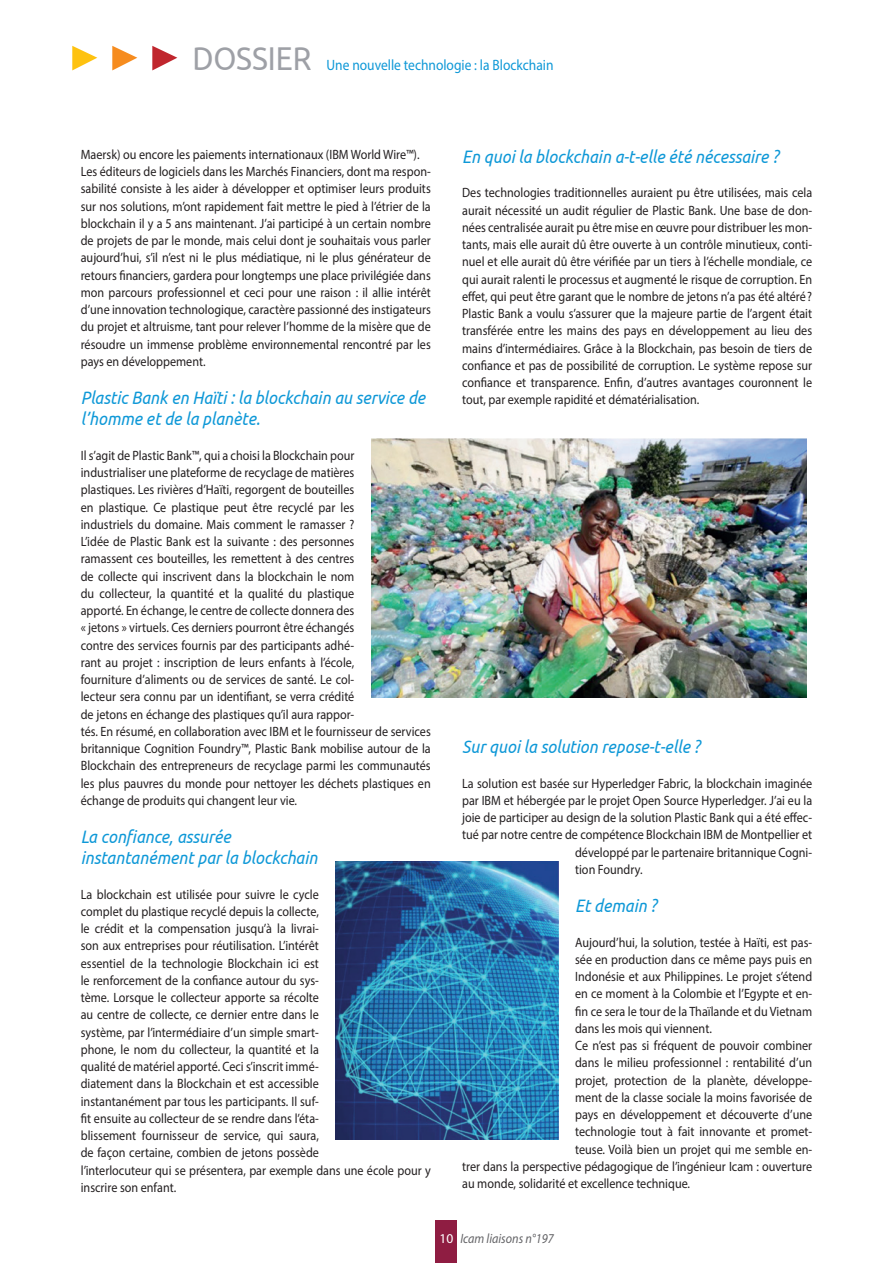
<style>
.page{position:relative;width:893px;height:1263px;background:#fff}
.page>*{position:absolute;margin:0;border:0;box-sizing:border-box;transform-origin:0 0}
.t1{font:33px "Ubuntu";color:#9ea0a6;scale:.9 1}
.t2{font:italic 18px/21px "Ubuntu";color:#0e98d7;scale:.9 1}
.t3{font:15px "Myriad Pro";color:#0e98d7;scale:.9 1}
.t4{font:13.5px/17.2px "Myriad Pro";color:#231f20;text-align:justify;scale:.9 1}
.t5{font:italic 13.5px "Myriad Pro";color:#636366;scale:.9 1}
.t6{font:13.5px "Myriad Pro";color:#fff}
</style>
<div class="page">
<svg style="left:72px;top:46px;width:25px;height:24px"></svg>
<svg style="left:112px;top:46px;width:25px;height:24px"></svg>
<svg style="left:152px;top:46px;width:25px;height:24px"></svg>
<div style="left:436px;top:1220px;width:21px;height:43px;background:#8f1d42"></div>
<img style="left:336px;top:861px;width:222px;height:279px">
<img style="left:371px;top:438px;width:435px;height:260px">
<p class="t1" style="left:192px;top:39px;width:134px">DOSSIER</p>
<p class="t3" style="left:327px;top:56px;width:254px">Une nouvelle technologie : la Blockchain</p>
<p class="t4" style="left:81px;top:146px;width:378px">Maersk) ou encore les paiements internationaux (IBM World Wire™).</p>
<p class="t4" style="left:81px;top:163px;width:390px">Les éditeurs de logiciels dans les Marchés Financiers, dont ma respon&shy;sabilité consiste à les aider à développer et optimiser leurs produits sur nos solutions, m’ont rapidement fait mettre le pied à l’étrier de la blockchain il y a 5 ans maintenant. J’ai participé à un certain nombre de projets de par le monde, mais celui dont je souhaitais vous parler aujourd’hui, s’il n’est ni le plus médiatique, ni le plus générateur de retours financiers, gardera pour longtemps une place privilégiée dans mon parcours professionnel et ceci pour une raison : il allie intérêt d’une innovation technologique, caractère passionné des instigateurs du projet et altruisme, tant pour relever l’homme de la misère que de résoudre un immense problème environnemental rencontré par les pays en développement.</p>
<p class="t2" style="left:81px;top:387px;width:384px">Plastic Bank en Haïti : la blockchain au service de l’homme et de la planète.</p>
<p class="t4" style="left:81px;top:446px;width:390px;text-align:left">Il s’agit de Plastic Bank™, qui a choisi la Blockchain pour<br>industrialiser une plateforme de recyclage de matières<br>plastiques. Les rivières d’Haïti, regorgent de bouteilles<br>en plastique. Ce plastique peut être recyclé par les<br>industriels du domaine. Mais comment le ramasser ?<br>L’idée de Plastic Bank est la suivante : des personnes<br>ramassent ces bouteilles, les remettent à des centres<br>de collecte qui inscrivent dans la blockchain le nom<br>du collecteur, la quantité et la qualité du plastique<br>apporté. En échange, le centre de collecte donnera des<br>« jetons » virtuels. Ces derniers pourront être échangés<br>contre des services fournis par des participants adhé-<br>rant au projet : inscription de leurs enfants à l’école,<br>fourniture d’aliments ou de services de santé. Le col-<br>lecteur sera connu par un identifiant, se verra crédité<br>de jetons en échange des plastiques qu’il aura rappor-<br>tés. En résumé, en collaboration avec IBM et le fournisseur de services britannique Cognition Foundry™, Plastic Bank mobilise autour de la Blockchain des entrepreneurs de recyclage parmi les communautés les plus pauvres du monde pour nettoyer les déchets plastiques en échange de produits qui changent leur vie.</p>
<p class="t2" style="left:81px;top:825px;width:168px">La confiance, assurée</p>
<p class="t2" style="left:81px;top:846px;width:264px">instantanément par la blockchain</p>
<p class="t4" style="left:81px;top:885px;width:390px;text-align:left">La blockchain est utilisée pour suivre le cycle<br>complet du plastique recyclé depuis la collecte,<br>le crédit et la compensation jusqu’à la livrai-<br>son aux entreprises pour réutilisation. L’intérêt<br>essentiel de la technologie Blockchain ici est<br>le renforcement de la confiance autour du sys-<br>tème. Lorsque le collecteur apporte sa récolte<br>au centre de collecte, ce dernier entre dans le<br>système, par l’intermédiaire d’un simple smart-<br>phone, le nom du collecteur, la quantité et la<br>qualité de matériel apporté. Ceci s’inscrit immé-<br>diatement dans la Blockchain et est accessible<br>instantanément par tous les participants. Il suf-<br>fit ensuite au collecteur de se rendre dans l’éta-<br>blissement fournisseur de service, qui saura,<br>de façon certaine, combien de jetons possède<br>l’interlocuteur qui se présentera, par exemple dans une école pour y inscrire son enfant.</p>
<p class="t2" style="left:462px;top:145px;width:353px">En quoi la blockchain a-t-elle été nécessaire ?</p>
<p class="t4" style="left:462px;top:184px;width:390px">Des technologies traditionnelles auraient pu être utilisées, mais cela aurait nécessité un audit régulier de Plastic Bank. Une base de don&shy;nées centralisée aurait pu être mise en œuvre pour distribuer les mon&shy;tants, mais elle aurait dû être ouverte à un contrôle minutieux, conti&shy;nuel et elle aurait dû être vérifiée par un tiers à l’échelle mondiale, ce qui aurait ralenti le processus et augmenté le risque de corruption. En effet, qui peut être garant que le nombre de jetons n’a pas été altéré ?<br>Plastic Bank a voulu s’assurer que la majeure partie de l’argent était transférée entre les mains des pays en développement au lieu des mains d’intermédiaires. Grâce à la Blockchain, pas besoin de tiers de confiance et pas de possibilité de corruption. Le système repose sur confiance et transparence. Enfin, d’autres avantages couronnent le tout, par exemple rapidité et dématérialisation.</p>
<p class="t2" style="left:462px;top:736px;width:266px">Sur quoi la solution repose-t-elle ?</p>
<p class="t4" style="left:462px;top:774px;width:390px">La solution est basée sur Hyperledger Fabric, la blockchain imaginée</p>
<p class="t4" style="left:462px;top:791px;width:390px">par IBM et hébergée par le projet Open Source Hyperledger. J’ai eu la</p>
<p class="t4" style="left:462px;top:809px;width:390px">joie de participer au design de la solution Plastic Bank qui a été effec-</p>
<p class="t4" style="left:462px;top:826px;width:390px">tué par notre centre de compétence Blockchain IBM de Montpellier et</p>
<p class="t4" style="left:575px;top:843px;width:265px">développé par le partenaire britannique Cogni-</p>
<p class="t4" style="left:575px;top:860px;width:76px">tion Foundry.</p>
<p class="t2" style="left:575px;top:895px;width:92px">Et demain ?</p>
<p class="t4" style="left:575px;top:933px;width:265px">Aujourd’hui, la solution, testée à Haïti, est pas&shy;sée en production dans ce même pays puis en Indonésie et aux Philippines. Le projet s’étend en ce moment à la Colombie et l’Egypte et en&shy;fin ce sera le tour de la Thaïlande et du Vietnam dans les mois qui viennent.</p>
<p class="t4" style="left:575px;top:1037px;width:265px">Ce n’est pas si fréquent de pouvoir combiner</p>
<p class="t4" style="left:575px;top:1054px;width:265px">dans le milieu professionnel : rentabilité d’un</p>
<p class="t4" style="left:575px;top:1071px;width:265px">projet, protection de la planète, développe-</p>
<p class="t4" style="left:575px;top:1088px;width:265px">ment de la classe sociale la moins favorisée de</p>
<p class="t4" style="left:575px;top:1106px;width:265px">pays en développement et découverte d’une</p>
<p class="t4" style="left:575px;top:1123px;width:265px">technologie tout à fait innovante et promet-</p>
<p class="t4" style="left:575px;top:1140px;width:265px">teuse. Voilà bien un projet qui me semble en-</p>
<p class="t4" style="left:462px;top:1157px;width:390px">trer dans la perspective pédagogique de l’ingénieur Icam : ouverture</p>
<p class="t4" style="left:462px;top:1175px;width:255px">au monde, solidarité et excellence technique.</p>
<p class="t6" style="left:439px;top:1230px;width:15px">10</p>
<p class="t5" style="left:460px;top:1230px;width:105px">Icam liaisons n°197</p>
</div>
